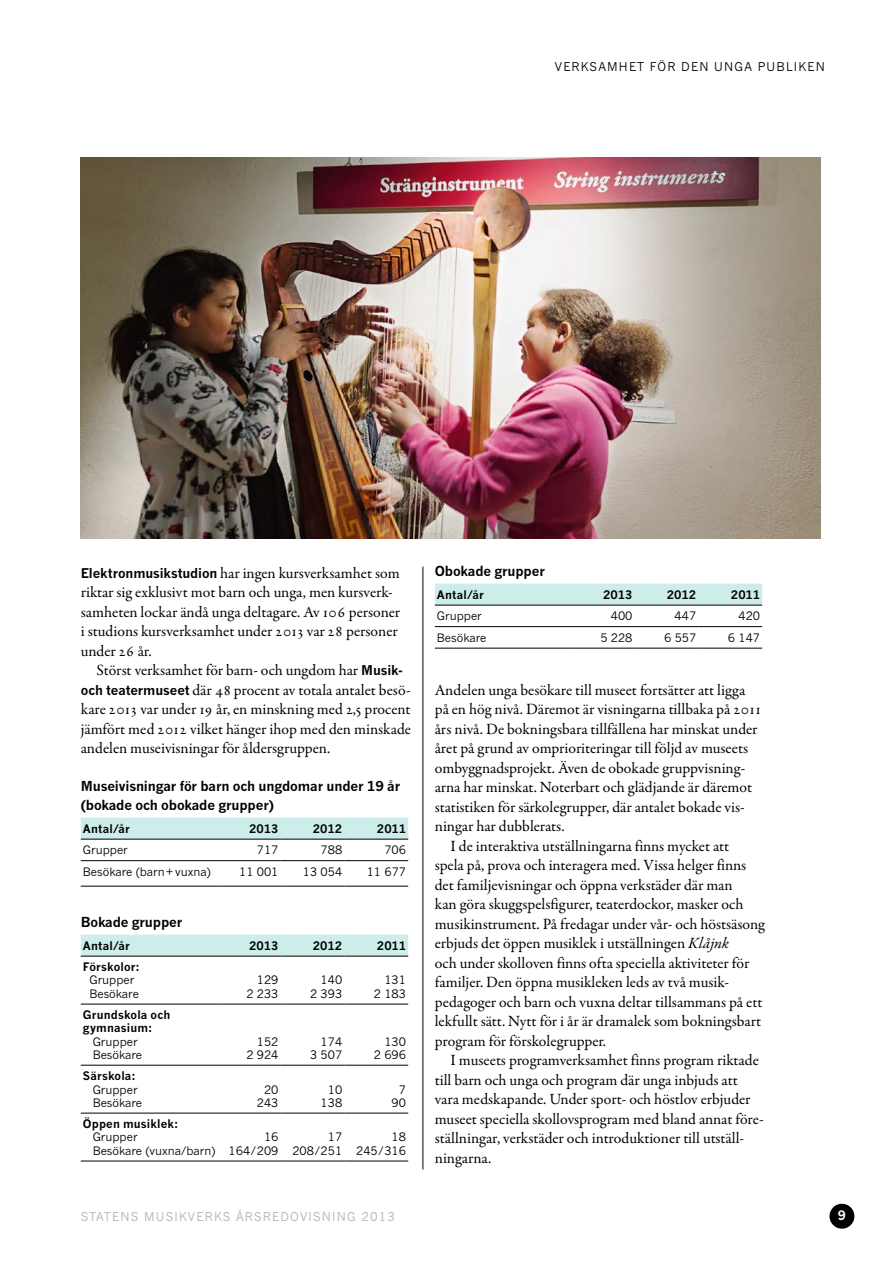
<style>
.page{position:relative;width:893px;height:1263px;background:#fff}
.page>*{position:absolute;margin:0;border:0;box-sizing:border-box;transform-origin:0 0}
.t1{font:15.75px/19.5px "Garamond Premr Pro";letter-spacing:.005em;color:#000}
.t2{font:700 13.5px/19.5px "News Gothic MT Pro";letter-spacing:-.01em;color:#000}
.t3{font:700 12.75px "News Gothic MT Pro";color:#fff}
.t4{font:12px "News Gothic MT Pro";letter-spacing:.1em;color:#b1b2b3}
.t5{font:12px "News Gothic MT Pro";letter-spacing:.1em;color:#000}
.t6{font:11.55px/13.2px "News Gothic MT Pro";color:#000;text-align:right}
.t7{font:700 11.55px/13.2px "News Gothic MT Pro";letter-spacing:.01em;color:#000}
.s1{font-family:"News Gothic MT Pro";font-weight:700;font-size:13.2px}
.s2{font-style:italic}
</style>
<div class="page">
<div style="left:829px;top:1204px;width:25px;height:25px;background:#000;border-radius:50%"></div>
<hr style="left:423px;top:567px;width:1px;height:602px;background:#000">
<div style="left:81px;top:818px;width:327px;height:21px;background:#ccede9"></div>
<hr style="left:81px;top:839px;width:140px;height:1px;background:#000">
<hr style="left:221px;top:839px;width:60px;height:1px;background:#000">
<hr style="left:281px;top:839px;width:63px;height:1px;background:#000">
<hr style="left:344px;top:839px;width:64px;height:1px;background:#000">
<hr style="left:81px;top:860px;width:140px;height:1px;background:#000">
<hr style="left:221px;top:860px;width:60px;height:1px;background:#000">
<hr style="left:281px;top:860px;width:63px;height:1px;background:#000">
<hr style="left:344px;top:860px;width:64px;height:1px;background:#000">
<hr style="left:81px;top:886px;width:140px;height:1px;background:#000">
<hr style="left:221px;top:886px;width:60px;height:1px;background:#000">
<hr style="left:281px;top:886px;width:63px;height:1px;background:#000">
<hr style="left:344px;top:886px;width:64px;height:1px;background:#000">
<div style="left:81px;top:935px;width:327px;height:21px;background:#ccede9"></div>
<hr style="left:81px;top:956px;width:140px;height:1px;background:#000">
<hr style="left:221px;top:956px;width:60px;height:1px;background:#000">
<hr style="left:281px;top:956px;width:63px;height:1px;background:#000">
<hr style="left:344px;top:956px;width:64px;height:1px;background:#000">
<hr style="left:81px;top:1004px;width:140px;height:1px;background:#000">
<hr style="left:221px;top:1004px;width:60px;height:1px;background:#000">
<hr style="left:281px;top:1004px;width:63px;height:1px;background:#000">
<hr style="left:344px;top:1004px;width:64px;height:1px;background:#000">
<hr style="left:81px;top:1065px;width:140px;height:1px;background:#000">
<hr style="left:221px;top:1065px;width:60px;height:1px;background:#000">
<hr style="left:281px;top:1065px;width:63px;height:1px;background:#000">
<hr style="left:344px;top:1065px;width:64px;height:1px;background:#000">
<hr style="left:81px;top:1113px;width:140px;height:1px;background:#000">
<hr style="left:221px;top:1113px;width:60px;height:1px;background:#000">
<hr style="left:281px;top:1113px;width:63px;height:1px;background:#000">
<hr style="left:344px;top:1113px;width:64px;height:1px;background:#000">
<hr style="left:81px;top:1161px;width:140px;height:1px;background:#000">
<hr style="left:221px;top:1161px;width:60px;height:1px;background:#000">
<hr style="left:281px;top:1161px;width:63px;height:1px;background:#000">
<hr style="left:344px;top:1161px;width:64px;height:1px;background:#000">
<div style="left:435px;top:584px;width:327px;height:21px;background:#ccede9"></div>
<hr style="left:435px;top:605px;width:140px;height:1px;background:#000">
<hr style="left:575px;top:605px;width:60px;height:1px;background:#000">
<hr style="left:635px;top:605px;width:63px;height:1px;background:#000">
<hr style="left:698px;top:605px;width:64px;height:1px;background:#000">
<hr style="left:435px;top:626px;width:140px;height:1px;background:#000">
<hr style="left:575px;top:626px;width:60px;height:1px;background:#000">
<hr style="left:635px;top:626px;width:63px;height:1px;background:#000">
<hr style="left:698px;top:626px;width:64px;height:1px;background:#000">
<hr style="left:435px;top:648px;width:140px;height:1px;background:#000">
<hr style="left:575px;top:648px;width:60px;height:1px;background:#000">
<hr style="left:635px;top:648px;width:63px;height:1px;background:#000">
<hr style="left:698px;top:648px;width:64px;height:1px;background:#000">
<img style="left:81px;top:157px;width:740px;height:382px">
<p class="t5" style="left:555px;top:59px;width:272px">VERKSAMHET FÖR DEN UNGA PUBLIKEN</p>
<p class="t1" style="left:81px;top:563px;width:321px"><span class="s1">Elektronmusikstudion</span> har ingen kursverksamhet som riktar sig exklusivt mot barn och unga, men kursverk&shy;samheten lockar ändå unga deltagare. Av 106 personer i studions kursverksamhet under 2013 var 28 personer under 26 år.</p>
<p class="t1" style="left:81px;top:661px;width:332px;text-indent:16px">Störst verksamhet för barn- och ungdom har <span class="s1">Musik&shy;och teatermuseet</span> där 48 procent av totala antalet besö&shy;kare 2013 var under 19 år, en minskning med 2,5 procent jämfört med 2012 vilket hänger ihop med den minskade andelen museivisningar för åldersgruppen.</p>
<p class="t2" style="left:81px;top:776px;width:321px">Museivisningar för barn och ungdomar under 19 år (bokade och obokade grupper)</p>
<p class="t7" style="left:83px;top:822px;width:49px">Antal/år</p>
<p class="t7" style="left:249px;top:822px;width:31px">2013</p>
<p class="t7" style="left:313px;top:822px;width:31px">2012</p>
<p class="t7" style="left:377px;top:822px;width:31px">2011</p>
<p class="t6" style="left:83px;top:843px;width:46px">Grupper</p>
<p class="t6" style="left:257px;top:843px;width:23px">717</p>
<p class="t6" style="left:321px;top:843px;width:23px">788</p>
<p class="t6" style="left:384px;top:843px;width:23px">706</p>
<p class="t6" style="left:83px;top:865px;width:130px">Besökare (barn+vuxna)</p>
<p class="t6" style="left:239px;top:865px;width:41px">11 001</p>
<p class="t6" style="left:303px;top:865px;width:41px">13 054</p>
<p class="t6" style="left:367px;top:865px;width:41px">11 677</p>
<p class="t2" style="left:81px;top:912px;width:103px">Bokade grupper</p>
<p class="t7" style="left:83px;top:939px;width:49px">Antal/år</p>
<p class="t7" style="left:249px;top:939px;width:31px">2013</p>
<p class="t7" style="left:313px;top:939px;width:31px">2012</p>
<p class="t7" style="left:377px;top:939px;width:31px">2011</p>
<p class="t7" style="left:83px;top:960px;width:58px">Förskolor:</p>
<p class="t6" style="left:89px;top:973px;width:51px;text-align:left">Grupper<br>Besökare</p>
<p class="t6" style="left:246px;top:973px;width:34px">129<br>2 233</p>
<p class="t6" style="left:310px;top:973px;width:34px">140<br>2 393</p>
<p class="t6" style="left:374px;top:973px;width:34px">131<br>2 183</p>
<p class="t7" style="left:83px;top:1008px;width:89px">Grundskola och gymnasium:</p>
<p class="t6" style="left:93px;top:1034px;width:51px;text-align:left">Grupper<br>Besökare</p>
<p class="t6" style="left:246px;top:1034px;width:34px">152<br>2 924</p>
<p class="t6" style="left:310px;top:1034px;width:34px">174<br>3 507</p>
<p class="t6" style="left:374px;top:1034px;width:34px">130<br>2 696</p>
<p class="t7" style="left:83px;top:1069px;width:54px">Särskola:</p>
<p class="t6" style="left:93px;top:1082px;width:51px;text-align:left">Grupper<br>Besökare</p>
<p class="t6" style="left:257px;top:1082px;width:23px">20<br>243</p>
<p class="t6" style="left:321px;top:1082px;width:23px">10<br>138</p>
<p class="t6" style="left:392px;top:1082px;width:16px">7<br>90</p>
<p class="t7" style="left:83px;top:1117px;width:97px">Öppen musiklek:</p>
<p class="t6" style="left:93px;top:1130px;width:124px;text-align:left">Grupper<br>Besökare (vuxna/barn)</p>
<p class="t6" style="left:229px;top:1130px;width:51px">16<br>164/209</p>
<p class="t6" style="left:292px;top:1130px;width:51px">17<br>208/251</p>
<p class="t6" style="left:356px;top:1130px;width:51px">18<br>245/316</p>
<p class="t2" style="left:435px;top:561px;width:112px">Obokade grupper</p>
<p class="t7" style="left:437px;top:588px;width:49px">Antal/år</p>
<p class="t7" style="left:603px;top:588px;width:31px">2013</p>
<p class="t7" style="left:667px;top:588px;width:31px">2012</p>
<p class="t7" style="left:731px;top:588px;width:31px">2011</p>
<p class="t6" style="left:437px;top:609px;width:46px">Grupper</p>
<p class="t6" style="left:611px;top:609px;width:23px">400</p>
<p class="t6" style="left:675px;top:609px;width:23px">447</p>
<p class="t6" style="left:738px;top:609px;width:23px">420</p>
<p class="t6" style="left:437px;top:631px;width:51px">Besökare</p>
<p class="t6" style="left:600px;top:631px;width:34px">5 228</p>
<p class="t6" style="left:664px;top:631px;width:34px">6 557</p>
<p class="t6" style="left:728px;top:631px;width:34px">6 147</p>
<p class="t1" style="left:435px;top:680px;width:312px">Andelen unga besökare till museet fortsätter att ligga</p>
<p class="t1" style="left:435px;top:700px;width:328px">på en hög nivå. Däremot är visningarna tillbaka på 2011</p>
<p class="t1" style="left:435px;top:719px;width:324px">års nivå. De bokningsbara tillfällena har minskat under</p>
<p class="t1" style="left:435px;top:739px;width:315px">året på grund av omprioriteringar till följd av museets</p>
<p class="t1" style="left:435px;top:758px;width:312px">ombyggnadsprojekt. Även de obokade gruppvisning-</p>
<p class="t1" style="left:435px;top:778px;width:319px">arna har minskat. Noterbart och glädjande är däremot</p>
<p class="t1" style="left:435px;top:797px;width:311px">statistiken för särkolegrupper, där antalet bokade vis-</p>
<p class="t1" style="left:435px;top:817px;width:131px">ningar har dubblerats.</p>
<p class="t1" style="left:451px;top:836px;width:280px">I de interaktiva utställningarna finns mycket att</p>
<p class="t1" style="left:435px;top:856px;width:313px">spela på, prova och interagera med. Vissa helger finns</p>
<p class="t1" style="left:435px;top:875px;width:299px">det familjevisningar och öppna verkstäder där man</p>
<p class="t1" style="left:435px;top:895px;width:310px">kan göra skuggspelsfigurer, teaterdockor, masker och</p>
<p class="t1" style="left:435px;top:914px;width:331px">musikinstrument. På fredagar under vår- och höstsäsong</p>
<p class="t1" style="left:435px;top:934px;width:296px">erbjuds det öppen musiklek i utställningen <span class="s2">Klåjnk</span></p>
<p class="t1" style="left:435px;top:953px;width:316px">och under skolloven finns ofta speciella aktiviteter för</p>
<p class="t1" style="left:435px;top:973px;width:296px">familjer. Den öppna musikleken leds av två musik-</p>
<p class="t1" style="left:435px;top:992px;width:329px">pedagoger och barn och vuxna deltar tillsammans på ett</p>
<p class="t1" style="left:435px;top:1012px;width:328px">lekfullt sätt. Nytt för i år är dramalek som bokningsbart</p>
<p class="t1" style="left:435px;top:1031px;width:173px">program för förskolegrupper.</p>
<p class="t1" style="left:451px;top:1051px;width:310px">I museets programverksamhet finns program riktade</p>
<p class="t1" style="left:435px;top:1070px;width:304px">till barn och unga och program där unga inbjuds att</p>
<p class="t1" style="left:435px;top:1090px;width:317px">vara medskapande. Under sport- och höstlov erbjuder</p>
<p class="t1" style="left:435px;top:1109px;width:330px">museet speciella skollovsprogram med bland annat före-</p>
<p class="t1" style="left:435px;top:1129px;width:311px">ställningar, verkstäder och introduktioner till utställ-</p>
<p class="t1" style="left:435px;top:1148px;width:58px">ningarna.</p>
<p class="t4" style="left:81px;top:1209px;width:316px">STATENS MUSIKVERKS ÅRSREDOVISNING 2013</p>
<p class="t3" style="left:838px;top:1208px;width:10px">9</p>
</div>
